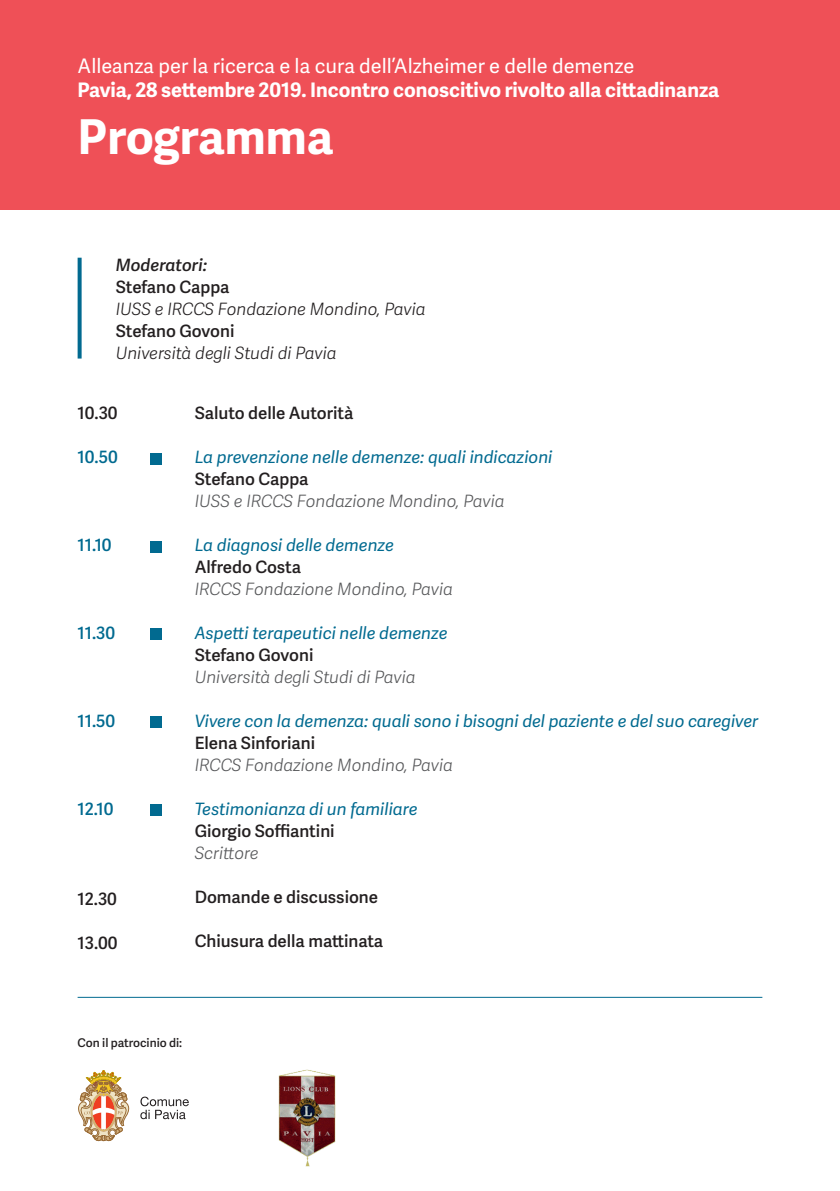
<style>
.page{position:relative;width:840px;height:1191px;background:#fff}
.page>*{position:absolute;margin:0;border:0;box-sizing:border-box;transform-origin:0 0}
.t1{font:700 48px "Adelle Sans";color:#fff}
.t2{font:700 20px "Adelle Sans";color:#fff}
.t3{font:20px "Adelle Sans";color:#fff}
.t4{font:italic 17px "Adelle Sans";color:#016a90}
.t5{font:600 17px "Adelle Sans";color:#231f20}
.t6{font:italic 300 17px "Adelle Sans";color:#57585a}
.t7{font:italic 300 17px "Adelle Sans";color:#231f20}
.t8{font:600 17px "Adelle Sans";color:#016a90}
.t9{font:italic 600 17px "Adelle Sans";color:#231f20}
.t10{font:600 12px "Adelle Sans";color:#231f20}
</style>
<div class="page">
<svg style="left:78px;top:258px;width:4px;height:100px"></svg>
<div style="left:150px;top:453px;width:12px;height:11px;background:#016a90"></div>
<div style="left:150px;top:541px;width:12px;height:11px;background:#016a90"></div>
<div style="left:150px;top:628px;width:12px;height:12px;background:#016a90"></div>
<div style="left:150px;top:716px;width:12px;height:11px;background:#016a90"></div>
<div style="left:150px;top:804px;width:12px;height:11px;background:#016a90"></div>
<div style="left:0;top:0;width:839px;height:210px;background:#ef5057"></div>
<svg style="left:78px;top:1070px;width:52px;height:71px"></svg>
<svg style="left:140px;top:1096px;width:49px;height:23px"></svg>
<hr style="left:78px;top:996px;width:684px;height:1px;background:#016a90">
<img style="left:278px;top:1070px;width:57px;height:96px">
<p class="t3" style="left:78px;top:51px;width:558px">Alleanza per la ricerca e la cura dell’Alzheimer e delle demenze</p>
<p class="t2" style="left:78px;top:75px;width:643px">Pavia, 28 settembre 2019. Incontro conoscitivo rivolto alla cittadinanza</p>
<p class="t1" style="left:78px;top:102px;width:257px">Programma</p>
<p class="t9" style="left:116px;top:252px;width:93px">Moderatori:</p>
<p class="t5" style="left:116px;top:274px;width:115px">Stefano Cappa</p>
<p class="t7" style="left:116px;top:296px;width:311px">IUSS e IRCCS Fondazione Mondino, Pavia</p>
<p class="t5" style="left:116px;top:318px;width:120px">Stefano Govoni</p>
<p class="t7" style="left:116px;top:340px;width:222px">Università degli Studi di Pavia</p>
<p class="t5" style="left:78px;top:401px;width:42px">10.30</p>
<p class="t8" style="left:78px;top:445px;width:42px">10.50</p>
<p class="t8" style="left:78px;top:533px;width:35px">11.10</p>
<p class="t8" style="left:78px;top:621px;width:39px">11.30</p>
<p class="t8" style="left:78px;top:709px;width:39px">11.50</p>
<p class="t8" style="left:78px;top:797px;width:37px">12.10</p>
<p class="t5" style="left:78px;top:886px;width:41px">12.30</p>
<p class="t5" style="left:78px;top:930px;width:42px">13.00</p>
<p class="t5" style="left:194px;top:401px;width:160px">Saluto delle Autorità</p>
<p class="t4" style="left:194px;top:445px;width:359px">La prevenzione nelle demenze: quali indicazioni</p>
<p class="t5" style="left:194px;top:467px;width:115px">Stefano Cappa</p>
<p class="t6" style="left:194px;top:489px;width:311px">IUSS e IRCCS Fondazione Mondino, Pavia</p>
<p class="t4" style="left:194px;top:533px;width:201px">La diagnosi delle demenze</p>
<p class="t5" style="left:194px;top:555px;width:108px">Alfredo Costa</p>
<p class="t6" style="left:194px;top:577px;width:259px">IRCCS Fondazione Mondino, Pavia</p>
<p class="t4" style="left:194px;top:621px;width:254px">Aspetti terapeutici nelle demenze</p>
<p class="t5" style="left:194px;top:643px;width:120px">Stefano Govoni</p>
<p class="t6" style="left:194px;top:665px;width:222px">Università degli Studi di Pavia</p>
<p class="t4" style="left:194px;top:709px;width:565px">Vivere con la demenza: quali sono i bisogni del paziente e del suo caregiver</p>
<p class="t5" style="left:194px;top:731px;width:122px">Elena Sinforiani</p>
<p class="t6" style="left:194px;top:753px;width:259px">IRCCS Fondazione Mondino, Pavia</p>
<p class="t4" style="left:194px;top:797px;width:224px">Testimonianza di un familiare</p>
<p class="t5" style="left:194px;top:819px;width:141px">Giorgio Soffiantini</p>
<p class="t6" style="left:194px;top:841px;width:65px">Scrittore</p>
<p class="t5" style="left:194px;top:885px;width:185px">Domande e discussione</p>
<p class="t5" style="left:194px;top:929px;width:190px">Chiusura della mattinata</p>
<p class="t10" style="left:78px;top:1033px;width:106px">Con il patrocinio di:</p>
</div>
